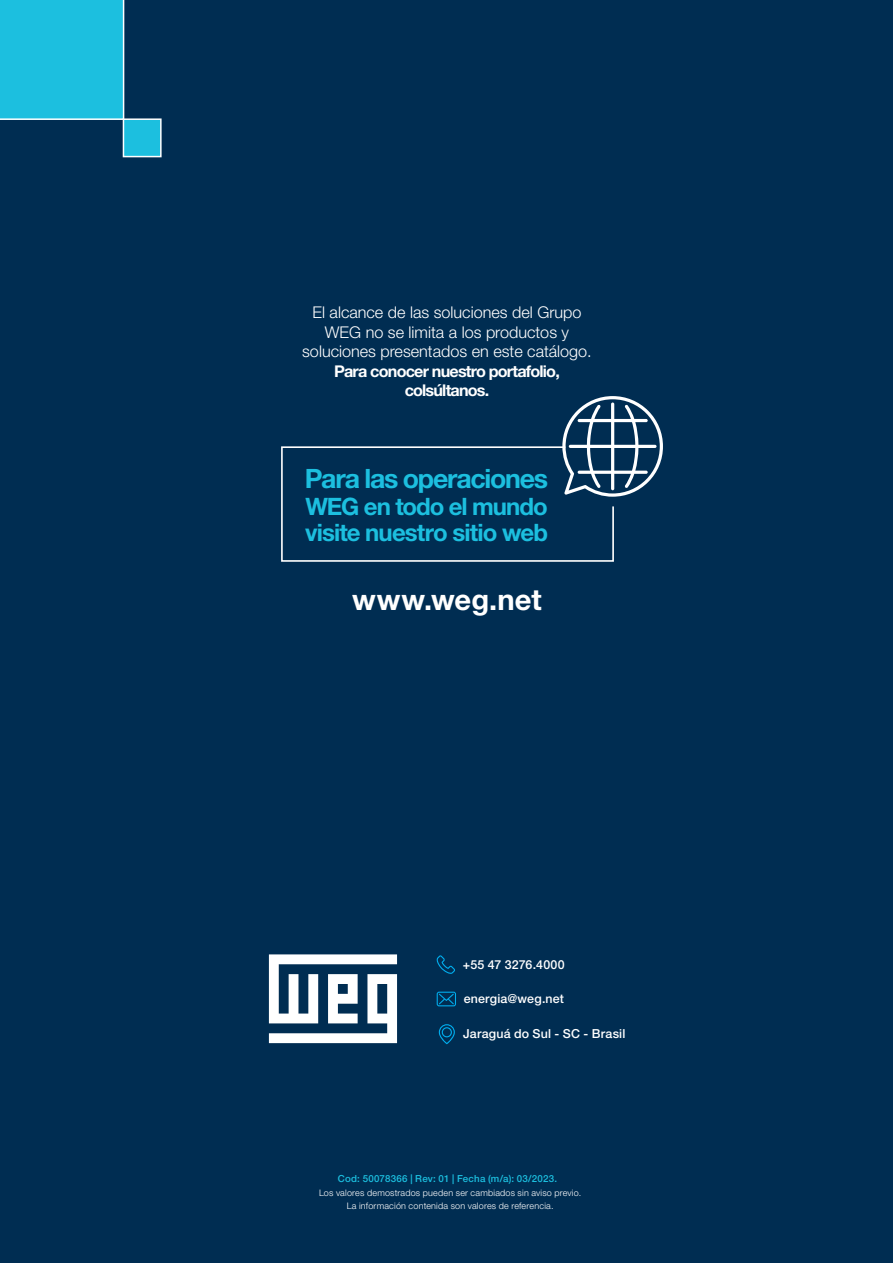
<style>
.page{position:relative;width:893px;height:1263px;background:#002d52}
.page>*{position:absolute;margin:0;border:0;box-sizing:border-box;transform-origin:0 0}
.t1{font:700 29.1px "Helvetica Neue LT Pro";letter-spacing:.005em;color:#fff}
.t2{font:700 26.7px "Helvetica Neue LT Pro";letter-spacing:-.045em;color:#1cbfdf}
.t3{font:700 24px/25.5px "Helvetica Neue LT Pro";letter-spacing:-.04em;color:#1cbfdf}
.t4{font:300 16.2px/19.5px "Helvetica Neue LT Pro";color:#fff;text-align:center}
.t5{font:700 16.2px/19.5px "Helvetica Neue LT Pro";letter-spacing:-.05em;color:#fff;text-align:center}
.t6{font:500 12.45px "Helvetica Neue LT Pro";letter-spacing:.015em;color:#fff}
.t7{font:500 9.75px "Helvetica Neue LT Pro";letter-spacing:.025em;color:#1cbfdf}
.t8{font:300 9px/12.8px "Helvetica Neue LT Pro";letter-spacing:.025em;color:#fff;text-align:center}
</style>
<div class="page">
<svg style="left:439px;top:1024px;width:16px;height:20px"></svg>
<svg style="left:437px;top:955px;width:18px;height:19px"></svg>
<svg style="left:437px;top:992px;width:19px;height:14px"></svg>
<svg style="left:269px;top:954px;width:128px;height:89px"></svg>
<div style="left:123px;top:118px;width:39px;height:39px;background:#1cbfdf;border:2px solid #fff"></div>
<div style="left:0;top:0;width:124px;height:120px;background:#1cbfdf"></div>
<svg style="left:281px;top:396px;width:382px;height:166px"></svg>
<h3 class="t4" style="left:302px;top:302px;width:291px">El alcance de las soluciones del Grupo<br>WEG no se limita a los productos y soluciones presentados en este catálogo.</h3>
<h3 class="t5" style="left:334px;top:361px;width:227px">Para conocer nuestro portafolio, colsúltanos.</h3>
<h2 class="t2" style="left:305px;top:462px;width:245px">Para las operaciones</h2>
<h3 class="t3" style="left:305px;top:493px;width:244px">WEG en todo el mundo visite nuestro sitio web</h3>
<h1 class="t1" style="left:352px;top:581px;width:191px">www.weg.net</h1>
<h3 class="t6" style="left:463px;top:957px;width:104px">+55 47 3276.4000</h3>
<h3 class="t6" style="left:464px;top:991px;width:102px">energia@weg.net</h3>
<h3 class="t6" style="left:463px;top:1026px;width:164px">Jaraguá do Sul - SC - Brasil</h3>
<p class="t7" style="left:338px;top:1173px;width:221px">Cod: 50078366 | Rev: 01 | Fecha (m/a): 03/2023.</p>
<p class="t8" style="left:319px;top:1186px;width:264px">Los valores demostrados pueden ser cambiados sin aviso previo.<br>La información contenida son valores de referencia.</p>
</div>
